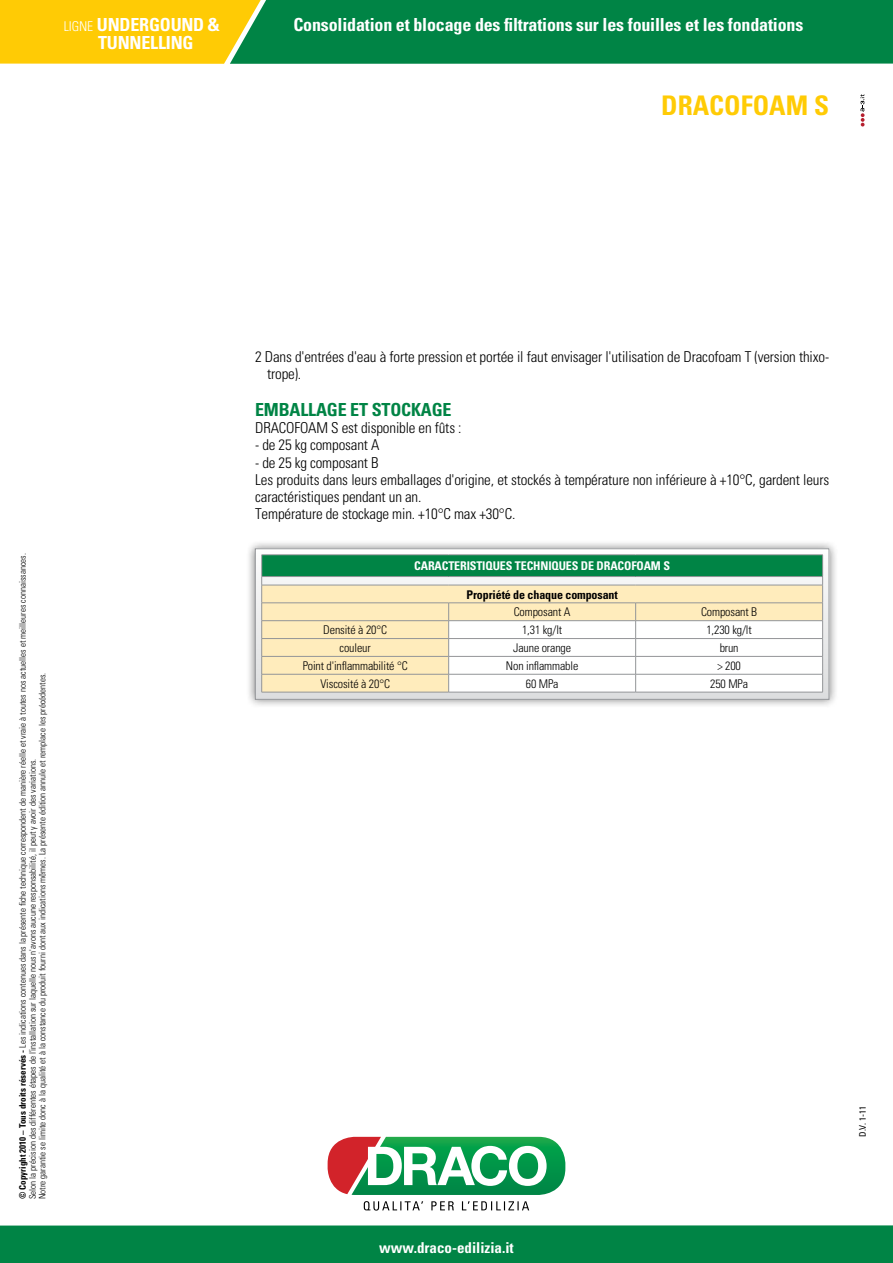
<style>
.page{position:relative;width:893px;height:1263px;background:#fff}
.page>*{position:absolute;margin:0;border:0;box-sizing:border-box;transform-origin:0 0}
.t1{font:700 condensed 27px "Univers";color:#ffcb05}
.t2{font:700 condensed 18px/18px "Univers";letter-spacing:-.01em;color:#fff;text-align:center}
.t3{font:700 condensed 18px "Univers";letter-spacing:-.01em;color:#008445}
.t4{font:300 condensed 15px/17.2px "Univers";letter-spacing:-.01em;color:#000}
.t5{font:700 condensed 15px "Univers";color:#fff}
.t6{font:300 condensed 12px "Univers";letter-spacing:-.01em;color:#000}
.t7{font:700 condensed 12px "Univers";letter-spacing:-.01em;color:#fff}
.t8{font:700 condensed 12px "Univers";letter-spacing:-.01em;color:#000}
.t9{font:300 condensed 9px/9.8px "Univers";color:#000}
.t10{font:condensed 9px "Univers";color:#000}
.s1{font-weight:300;font-size:13.5px}
.s2{font-weight:700}
</style>
<div class="page">
<div style="left:0;top:1225px;width:893px;height:38px;background:#008445"></div>
<svg style="left:328px;top:1137px;width:237px;height:58px"></svg>
<svg style="left:364px;top:1201px;width:165px;height:9px"></svg>
<svg style="left:860px;top:94px;width:4px;height:32px"></svg>
<svg style="left:0;top:0;width:893px;height:64px;background:#479835"></svg>
<div style="left:246px;top:540px;width:593px;height:169px;background:#000;opacity:.5"></div>
<div style="left:255px;top:549px;width:574px;height:150px;background:linear-gradient(to bottom,#fafafa,#dadbdd)"></div>
<div style="left:262px;top:555px;width:561px;height:21px;background:#008445"></div>
<div style="left:262px;top:586px;width:186px;height:106px;background:#ffecbc"></div>
<hr style="left:261px;top:554px;width:188px;height:1px;background:#939598">
<hr style="left:449px;top:554px;width:187px;height:1px;background:#939598">
<hr style="left:636px;top:554px;width:187px;height:1px;background:#939598">
<hr style="left:261px;top:576px;width:188px;height:1px;background:#939598">
<hr style="left:261px;top:585px;width:188px;height:1px;background:#939598">
<hr style="left:261px;top:603px;width:188px;height:1px;background:#939598">
<hr style="left:261px;top:620px;width:188px;height:1px;background:#939598">
<hr style="left:261px;top:638px;width:188px;height:1px;background:#939598">
<hr style="left:261px;top:656px;width:188px;height:1px;background:#939598">
<hr style="left:261px;top:674px;width:188px;height:1px;background:#939598">
<svg style="left:261px;top:555px;width:1px;height:137px"></svg>
<svg style="left:448px;top:555px;width:375px;height:137px"></svg>
<hr style="left:261px;top:692px;width:188px;height:1px;background:#939598">
<hr style="left:449px;top:692px;width:187px;height:1px;background:#939598">
<hr style="left:636px;top:692px;width:187px;height:1px;background:#939598">
<h2 class="t2" style="left:64px;top:15px;width:158px"><span class="s1">LIGNE</span> UNDERGOUND &amp;<br>TUNNELLING</h2>
<h2 class="t2" style="left:293px;top:15px;width:511px">Consolidation et blocage des filtrations sur les fouilles et les fondations</h2>
<h1 class="t1" style="left:661px;top:89px;width:169px">DRACOFOAM S</h1>
<p class="t9" style="left:18px;top:1199px;width:647px;rotate:-90deg"><span class="s2">© Copyright 2010 – Tous droits réservés -</span> Les indications contenues dans la présente fiche technique correspondent de manière réelle et vraie à toutes nos actuelles et meilleures connaissances.<br>Selon la précision des différentes étapes de l'installation sur laquelle nous n'avons aucune responsabilité, il peut y avoir des variations.<br>Notre garantie se limite donc à la qualité et à la constance du produit fourni dont aux indications mêmes. La présente édition annule et remplace les précédentes.</p>
<h3 class="t4" style="left:267px;top:348px;width:563px;text-indent:-12px">2 Dans d'entrées d'eau à forte pression et portée il faut envisager l'utilisation de Dracofoam T (version thixo&shy;trope).</h3>
<h2 class="t3" style="left:255px;top:398px;width:198px">EMBALLAGE ET STOCKAGE</h2>
<h3 class="t4" style="left:255px;top:419px;width:208px">DRACOFOAM S est disponible en fûts :</h3>
<h3 class="t4" style="left:255px;top:436px;width:126px">- de 25 kg composant A</h3>
<h3 class="t4" style="left:255px;top:453px;width:576px">- de 25 kg composant B<br>Les produits dans leurs emballages d'origine, et stockés à température non inférieure à +10°C, gardent leurs caractéristiques pendant un an.<br>Température de stockage min. +10°C max +30°C.</h3>
<h3 class="t7" style="left:414px;top:559px;width:257px">CARACTERISTIQUES TECHNIQUES DE DRACOFOAM S</h3>
<h3 class="t8" style="left:466px;top:587px;width:153px">Propriété de chaque composant</h3>
<h3 class="t6" style="left:514px;top:605px;width:58px">Composant A</h3>
<h3 class="t6" style="left:701px;top:605px;width:58px">Composant B</h3>
<h3 class="t6" style="left:323px;top:623px;width:65px">Densité à 20°C</h3>
<h3 class="t6" style="left:522px;top:623px;width:42px">1,31 kg/lt</h3>
<h3 class="t6" style="left:706px;top:623px;width:47px">1,230 kg/lt</h3>
<h3 class="t6" style="left:340px;top:641px;width:33px">couleur</h3>
<h3 class="t6" style="left:513px;top:641px;width:59px">Jaune orange</h3>
<h3 class="t6" style="left:720px;top:641px;width:20px">brun</h3>
<h3 class="t6" style="left:303px;top:658px;width:107px">Point d'inflammabilité °C</h3>
<h3 class="t6" style="left:506px;top:658px;width:74px">Non inflammable</h3>
<h3 class="t6" style="left:717px;top:658px;width:25px">&gt; 200</h3>
<h3 class="t6" style="left:320px;top:676px;width:71px">Viscosité à 20°C</h3>
<h3 class="t6" style="left:526px;top:676px;width:34px">60 MPa</h3>
<h3 class="t6" style="left:710px;top:676px;width:39px">250 MPa</h3>
<h3 class="t5" style="left:379px;top:1238px;width:136px">www.draco-edilizia.it</h3>
<p class="t10" style="left:857px;top:1137px;width:32px;rotate:-90deg">D.V. 1-11</p>
</div>
